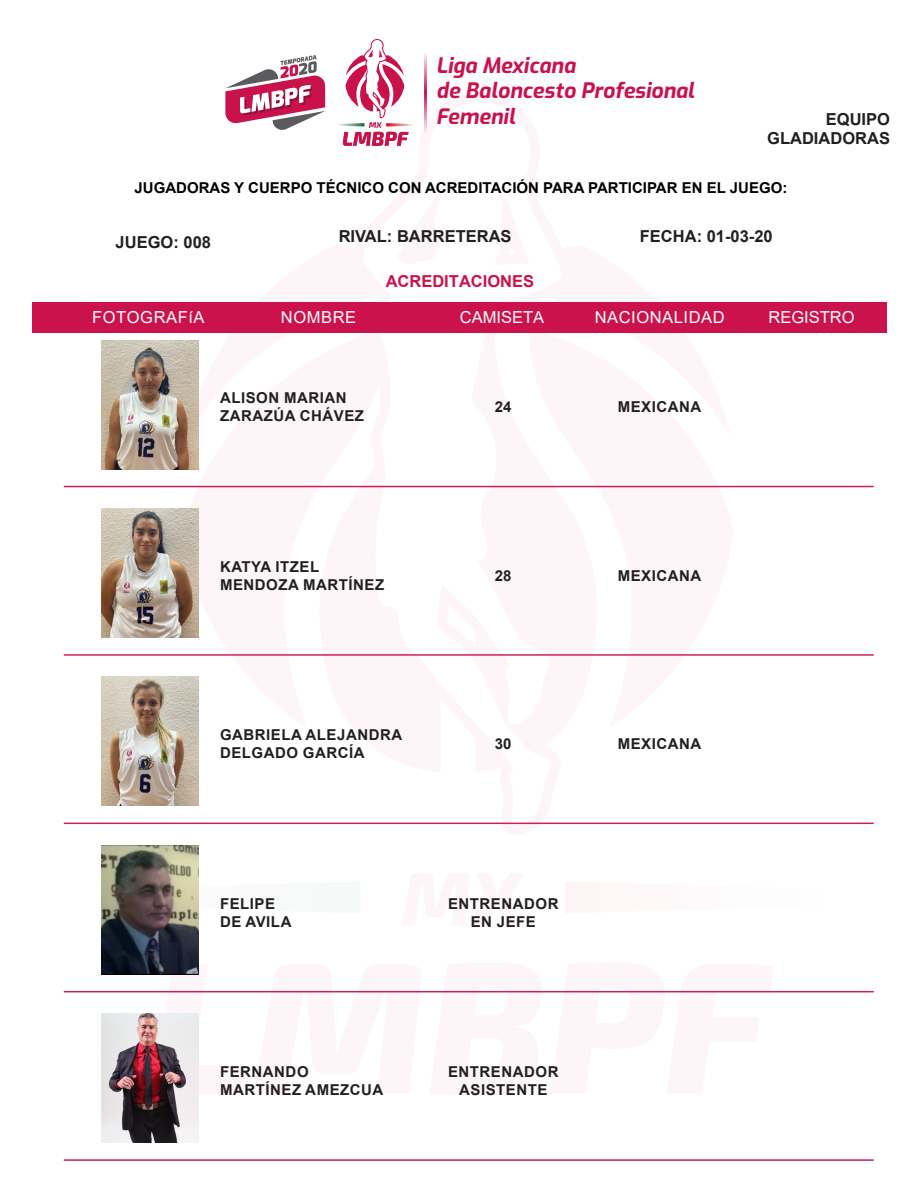
<style>
.page{position:relative;width:918px;height:1188px;background:#fff}
.page>*{position:absolute;margin:0;border:0;box-sizing:border-box;transform-origin:0 0}
.t1{font:italic 700 21.15px/25.5px "Exo";color:#c9124c}
.t2{font:700 16.5px/19.8px "Arial";color:#231f20;text-align:right}
.t3{font:16.5px "Arial";letter-spacing:.035em;color:#fff}
.t4{font:16.5px "Arial";color:#fff}
.t5{font:700 16.5px "Arial";color:#cc124c}
.t6{font:700 15px/18px "Arial";letter-spacing:.035em;color:#231f20;text-align:center}
.t7{font:700 15px "Arial";color:#000}
</style>
<div class="page">
<svg style="left:182px;top:302px;width:552px;height:470px;fill:#fdf5f7"></svg>
<svg style="left:146px;top:952px;width:639px;height:154px"></svg>
<svg style="left:101px;top:870px;width:98px;height:54px"></svg>
<svg style="left:350px;top:92px;width:223px;height:733px;fill:#fdf5f7"></svg>
<svg style="left:360px;top:102px;width:204px;height:723px"></svg>
<div style="left:33px;top:303px;width:854px;height:30px;background:#cc124c"></div>
<svg style="left:225px;top:55px;width:100px;height:75px"></svg>
<svg style="left:338px;top:39px;width:77px;height:108px"></svg>
<svg style="left:424px;top:53px;width:2px;height:80px"></svg>
<img style="left:102px;top:340px;width:96px;height:129px">
<hr style="left:64px;top:486px;width:810px;height:1px;background:#cc1f56">
<img style="left:102px;top:509px;width:96px;height:129px">
<hr style="left:64px;top:654px;width:810px;height:2px;background:#cc1f56">
<img style="left:102px;top:677px;width:96px;height:129px">
<hr style="left:64px;top:823px;width:810px;height:1px;background:#cc1f56">
<img style="left:102px;top:845px;width:96px;height:129px">
<hr style="left:64px;top:991px;width:810px;height:1px;background:#cc1f56">
<img style="left:102px;top:1014px;width:96px;height:129px">
<hr style="left:64px;top:1159px;width:810px;height:2px;background:#cc1f56">
<h1 class="t1" style="left:436px;top:51px;width:260px">Liga Mexicana<br>de Baloncesto Profesional<br>Femenil</h1>
<p class="t2" style="left:767px;top:109px;width:124px">EQUIPO<br>GLADIADORAS</p>
<p class="t7" style="left:135px;top:178px;width:654px">JUGADORAS Y CUERPO TÉCNICO CON ACREDITACIÓN PARA PARTICIPAR EN EL JUEGO:</p>
<p class="t2" style="left:116px;top:233px;width:97px">JUEGO: 008</p>
<p class="t2" style="left:339px;top:226px;width:174px">RIVAL: BARRETERAS</p>
<p class="t2" style="left:640px;top:226px;width:134px">FECHA: 01-03-20</p>
<p class="t5" style="left:386px;top:270px;width:150px">ACREDITACIONES</p>
<p class="t3" style="left:92px;top:306px;width:114px">FOTOGRAFíA</p>
<p class="t3" style="left:281px;top:306px;width:77px">NOMBRE</p>
<p class="t4" style="left:460px;top:306px;width:86px">CAMISETA</p>
<p class="t4" style="left:768px;top:306px;width:88px">REGISTRO</p>
<p class="t3" style="left:595px;top:306px;width:131px">NACIONALIDAD</p>
<p class="t6" style="left:220px;top:389px;width:128px">ALISON MARIAN</p>
<p class="t6" style="left:220px;top:407px;width:146px">ZARAZÚA CHÁVEZ</p>
<p class="t6" style="left:495px;top:398px;width:18px">24</p>
<p class="t6" style="left:618px;top:398px;width:85px">MEXICANA</p>
<p class="t6" style="left:220px;top:558px;width:101px">KATYA ITZEL</p>
<p class="t6" style="left:220px;top:576px;width:166px">MENDOZA MARTÍNEZ</p>
<p class="t6" style="left:220px;top:726px;width:184px">GABRIELA ALEJANDRA</p>
<p class="t6" style="left:220px;top:744px;width:146px">DELGADO GARCÍA</p>
<p class="t6" style="left:495px;top:567px;width:18px">28</p>
<p class="t6" style="left:618px;top:567px;width:85px">MEXICANA</p>
<p class="t6" style="left:495px;top:735px;width:18px">30</p>
<p class="t6" style="left:618px;top:735px;width:85px">MEXICANA</p>
<p class="t6" style="left:220px;top:894px;width:57px">FELIPE</p>
<p class="t6" style="left:220px;top:912px;width:73px">DE AVILA</p>
<p class="t6" style="left:220px;top:1063px;width:90px">FERNANDO</p>
<p class="t6" style="left:220px;top:1081px;width:165px">MARTÍNEZ AMEZCUA</p>
<p class="t6" style="left:448px;top:894px;width:112px">ENTRENADOR<br>EN JEFE</p>
<p class="t6" style="left:448px;top:1063px;width:112px">ENTRENADOR<br>ASISTENTE</p>
</div>
